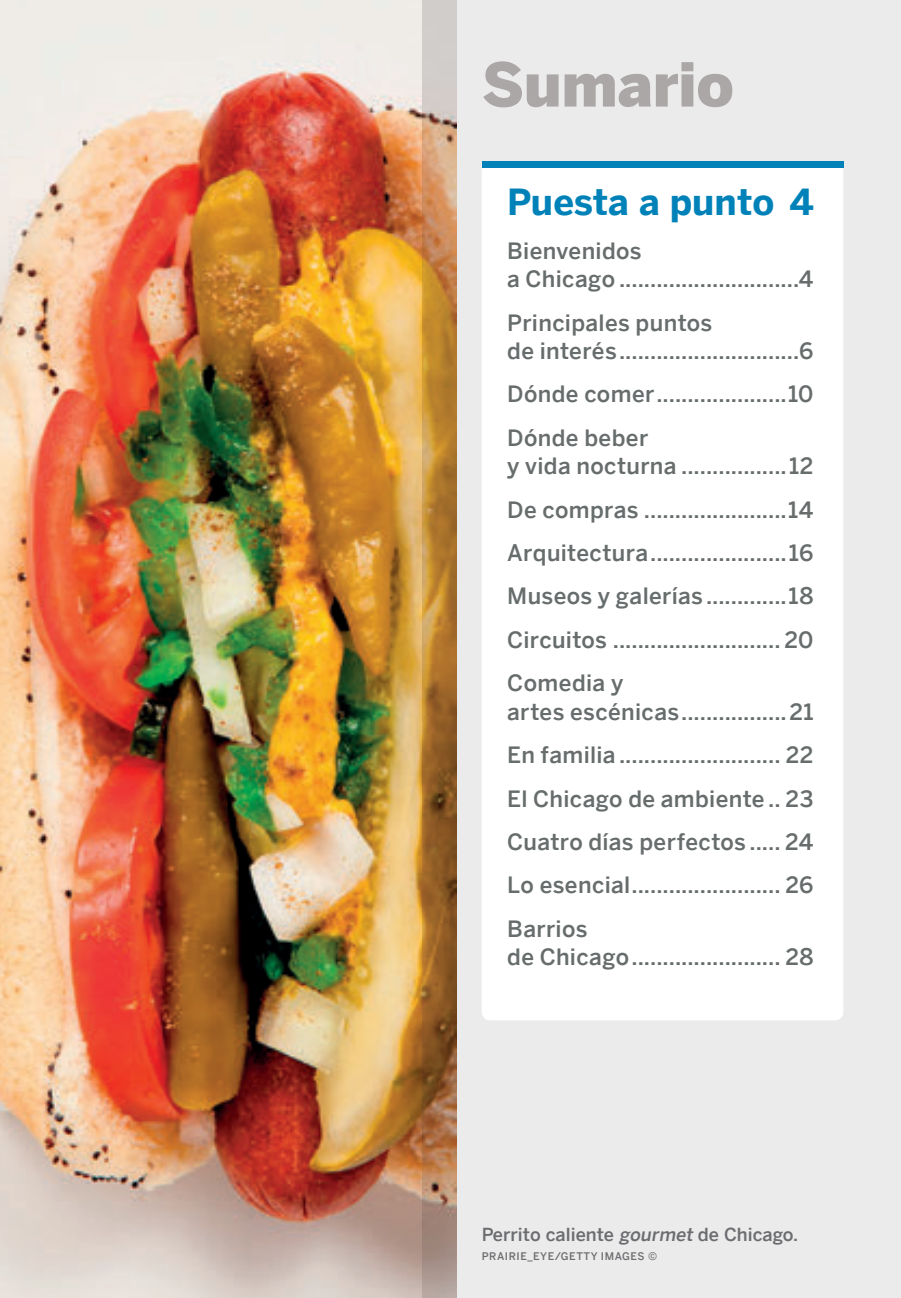
<style>
.page{position:relative;width:901px;height:1298px;background:#fff}
.page>*{position:absolute;margin:0;border:0;box-sizing:border-box;transform-origin:0 0}
.t1{font:900 60px "LP Benton Sans";letter-spacing:-.005em;color:#aba7a6}
.t2{font:700 36px "LP Benton Sans";color:#0082b8}
.t3{font:500 22.5px/43.5px "LP Benton Sans";letter-spacing:.015em;color:#676c6c}
.t4{font:500 18px "LP Benton Sans";color:#6c6d70}
.t5{font:500 10.5px "LP Benton Sans";letter-spacing:.055em;color:#6c6d70}
.s1{font-style:italic}
</style>
<div class="page">
<div style="left:456px;top:0;width:445px;height:1298px;background:#ebebec"></div>
<img style="left:0;top:0;width:422px;height:1298px">
<div style="left:481px;top:161px;width:362px;height:859px;background:#fff;border-radius:9px"></div>
<div style="left:481px;top:161px;width:362px;height:7px;background:#0082b8"></div>
<img style="left:422px;top:0;width:34px;height:1298px">
<h1 class="t1" style="left:481px;top:39px;width:253px">Sumario</h1>
<h2 class="t2" style="left:507px;top:177px;width:308px">Puesta a punto 4</h2>
<p class="t3" style="left:507px;top:236px;width:308px;line-height:28.5px">Bienvenidos<br>a Chicago .............................4</p>
<p class="t3" style="left:507px;top:308px;width:308px;line-height:28.5px">Principales puntos<br>de interés .............................6</p>
<p class="t3" style="left:507px;top:372px;width:308px">Dónde comer .....................10<br>Dónde beber</p>
<p class="t3" style="left:507px;top:444px;width:308px;text-align:justify">y vida nocturna .................12<br>De compras .......................14<br>Arquitectura ......................16<br>Museos y galerías .............18<br>Circuitos ........................... 20<br>Comedia y</p>
<p class="t3" style="left:507px;top:690px;width:308px;text-align:justify">artes escénicas .................21<br>En familia .......................... 22<br>El Chicago de ambiente .. 23<br>Cuatro días perfectos ..... 24<br>Lo esencial ........................ 26<br>Barrios</p>
<p class="t3" style="left:507px;top:935px;width:308px">de Chicago ........................ 28</p>
<p class="t4" style="left:481px;top:1222px;width:318px">Perrito caliente <span class="s1">gourmet</span> de Chicago.</p>
<p class="t5" style="left:482px;top:1249px;width:177px">PRAIRIE_EYE/GETTY IMAGES ©</p>
</div>
